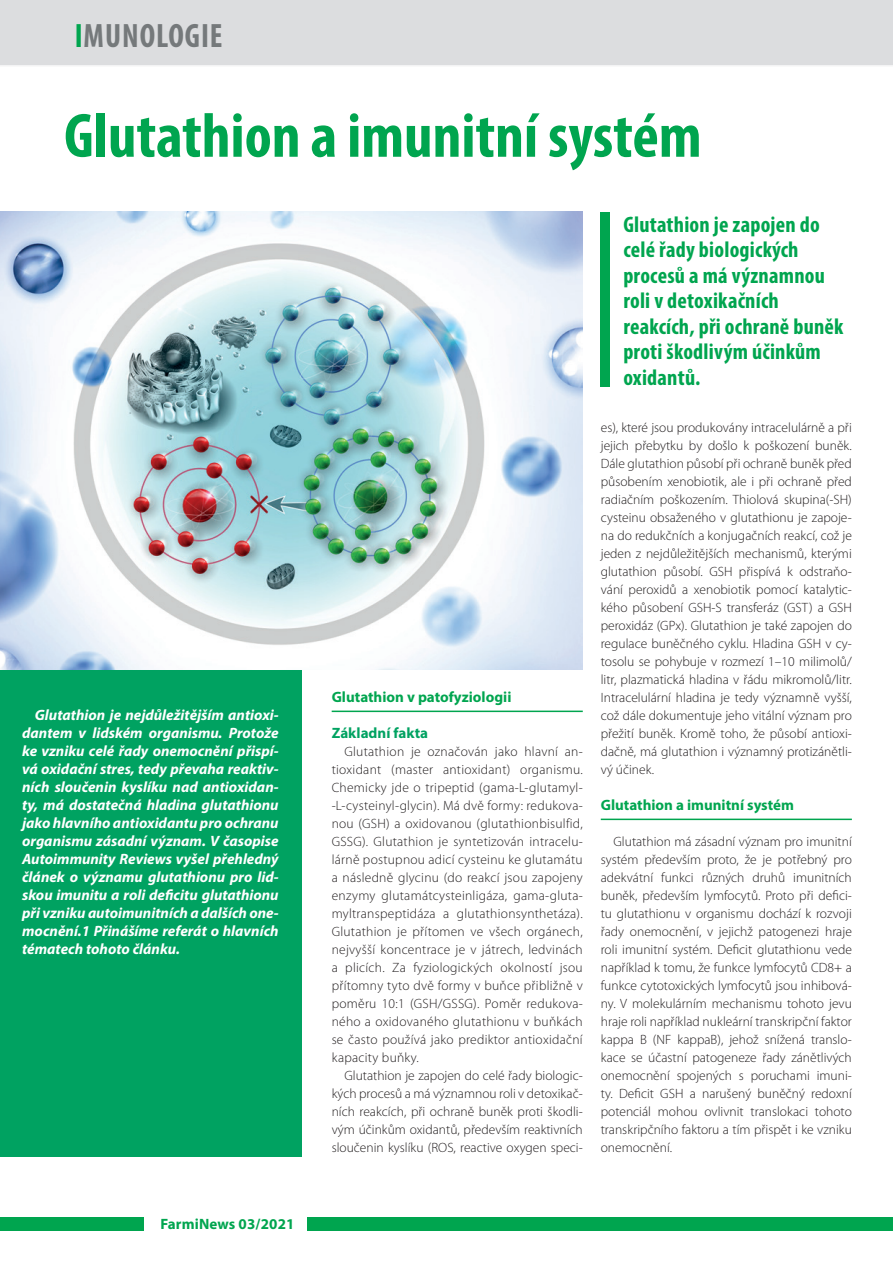
<style>
.page{position:relative;width:893px;height:1263px;background:#fff}
.page>*{position:absolute;margin:0;border:0;box-sizing:border-box;transform-origin:0 0}
.t1{font:700 condensed 63px "Myriad Pro";color:#00a54f}
.t2{font:700 condensed 33.9px "Myriad Pro";letter-spacing:.03em;color:#75797b;scale:.95 1}
.t3{font:700 condensed 22.5px/25.5px "Myriad Pro";letter-spacing:.01em;color:#00a54f}
.t4{font:italic 700 15px/18px "Myriad Pro";color:#fff;text-align:justify}
.t5{font:700 15px "Myriad Pro";color:#00a54f}
.t6{font:700 15px "Myriad Pro";color:#00a261}
.t7{font:300 13.5px/18px "Myriad Pro";color:#231f20;text-align:justify}
.s1{color:#00a54f}
</style>
<div class="page">
<div style="left:0;top:1218px;width:893px;height:13px;background:#00a54f"></div>
<div style="left:145px;top:1182px;width:162px;height:67px;background:#fff"></div>
<div style="left:0;top:0;width:893px;height:67px;background:#dcdddf"></div>
<hr style="left:0;top:65px;width:893px;height:2px;background:#fff">
<div style="left:0;top:549px;width:301px;height:608px;background:#00a261"></div>
<hr style="left:332px;top:711px;width:251px;height:1px;background:#00a54f">
<hr style="left:601px;top:819px;width:251px;height:1px;background:#00a54f">
<div style="left:600px;top:213px;width:10px;height:174px;background:#00a54f"></div>
<img style="left:0;top:212px;width:582px;height:458px">
<h2 class="t2" style="left:75px;top:14px;width:157px"><span class="s1">I</span>MUNOLOGIE</h2>
<h1 class="t1" style="left:64px;top:96px;width:639px">Glutathion a imunitní systém</h1>
<p class="t4" style="left:22px;top:705px;width:258px;text-indent:13px">Glutathion je nejdůležitějším antioxi&shy;dantem v lidském organismu. Protože ke vzniku celé řady onemocnění přispí&shy;vá oxidační stres, tedy převaha reaktiv&shy;ních sloučenin kyslíku nad antioxidan&shy;ty, má dostatečná hladina glutathionu jako hlavního antioxidantu pro ochranu organismu zásadní význam. V časopise Autoimmunity Reviews vyšel přehledný článek o významu glutathionu pro lid&shy;skou imunitu a roli deficitu glutathionu při vzniku autoimunitních a dalších one&shy;mocnění.1 Přinášíme referát o hlavních tématech tohoto článku.</p>
<p class="t5" style="left:160px;top:1214px;width:136px">FarmiNews 03/2021</p>
<p class="t5" style="left:332px;top:687px;width:181px">Glutathion v patofyziologii</p>
<p class="t6" style="left:332px;top:723px;width:98px">Základní fakta</p>
<p class="t7" style="left:332px;top:743px;width:253px;text-indent:13px">Glutathion je označován jako hlavní an&shy;tioxidant (master antioxidant) organismu.<br>Chemicky jde o tripeptid (gama-L-glutamyl--L-cysteinyl-glycin). Má dvě formy: redukova&shy;nou (GSH) a oxidovanou (glutathionbisulfid, GSSG). Glutathion je syntetizován intracelu&shy;lárně postupnou adicí cysteinu ke glutamátu a následně glycinu (do reakcí jsou zapojeny enzymy glutamátcysteinligáza, gama-gluta&shy;myltranspeptidáza a glutathionsynthetáza).<br>Glutathion je přítomen ve všech orgánech, nejvyšší koncentrace je v játrech, ledvinách a plicích. Za fyziologických okolností jsou přítomny tyto dvě formy v buňce přibližně v poměru 10:1 (GSH/GSSG). Poměr redukova&shy;ného a oxidovaného glutathionu v buňkách se často používá jako prediktor antioxidační kapacity buňky.</p>
<p class="t7" style="left:332px;top:1067px;width:253px;text-indent:13px">Glutathion je zapojen do celé řady biologic&shy;kých procesů a má významnou roli v detoxikač&shy;ních reakcích, při ochraně buněk proti škodli&shy;vým účinkům oxidantů, především reaktivních sloučenin kyslíku (ROS, reactive oxygen speci-</p>
<h3 class="t3" style="left:623px;top:211px;width:222px">Glutathion je zapojen do celé řady biologických procesů a má významnou roli v detoxikačních reakcích, při ochraně buněk proti škodlivým účinkům oxidantů.</h3>
<p class="t7" style="left:601px;top:419px;width:253px">es), které jsou produkovány intracelulárně a při jejich přebytku by došlo k poškození buněk.<br>Dále glutathion působí při ochraně buněk před působením xenobiotik, ale i při ochraně před radiačním poškozením. Thiolová skupina(-SH) cysteinu obsaženého v glutathionu je zapoje&shy;na do redukčních a konjugačních reakcí, což je jeden z nejdůležitějších mechanismů, kterými glutathion působí. GSH přispívá k odstraňo&shy;vání peroxidů a xenobiotik pomocí katalytic&shy;kého působení GSH-S transferáz (GST) a GSH peroxidáz (GPx). Glutathion je také zapojen do regulace buněčného cyklu. Hladina GSH v cy&shy;tosolu se pohybuje v rozmezí 1–10 milimolů/ litr, plazmatická hladina v řádu mikromolů/litr.<br>Intracelulární hladina je tedy významně vyšší, což dále dokumentuje jeho vitální význam pro přežití buněk. Kromě toho, že působí antioxi&shy;dačně, má glutathion i významný protizánětli&shy;vý účinek.</p>
<p class="t5" style="left:601px;top:795px;width:195px">Glutathion a imunitní systém</p>
<p class="t7" style="left:601px;top:833px;width:253px;text-indent:13px">Glutathion má zásadní význam pro imunitní systém především proto, že je potřebný pro adekvátní funkci různých druhů imunitních buněk, především lymfocytů. Proto při defici&shy;tu glutathionu v organismu dochází k rozvoji řady onemocnění, v jejichž patogenezi hraje roli imunitní systém. Deficit glutathionu vede například k tomu, že funkce lymfocytů CD8+ a funkce cytotoxických lymfocytů jsou inhibová&shy;ny. V molekulárním mechanismu tohoto jevu hraje roli například nukleární transkripční faktor kappa B (NF kappaB), jehož snížená translo&shy;kace se účastní patogeneze řady zánětlivých onemocnění spojených s poruchami imuni&shy;ty. Deficit GSH a narušený buněčný redoxní potenciál mohou ovlivnit translokaci tohoto transkripčního faktoru a tím přispět i ke vzniku onemocnění.</p>
</div>
